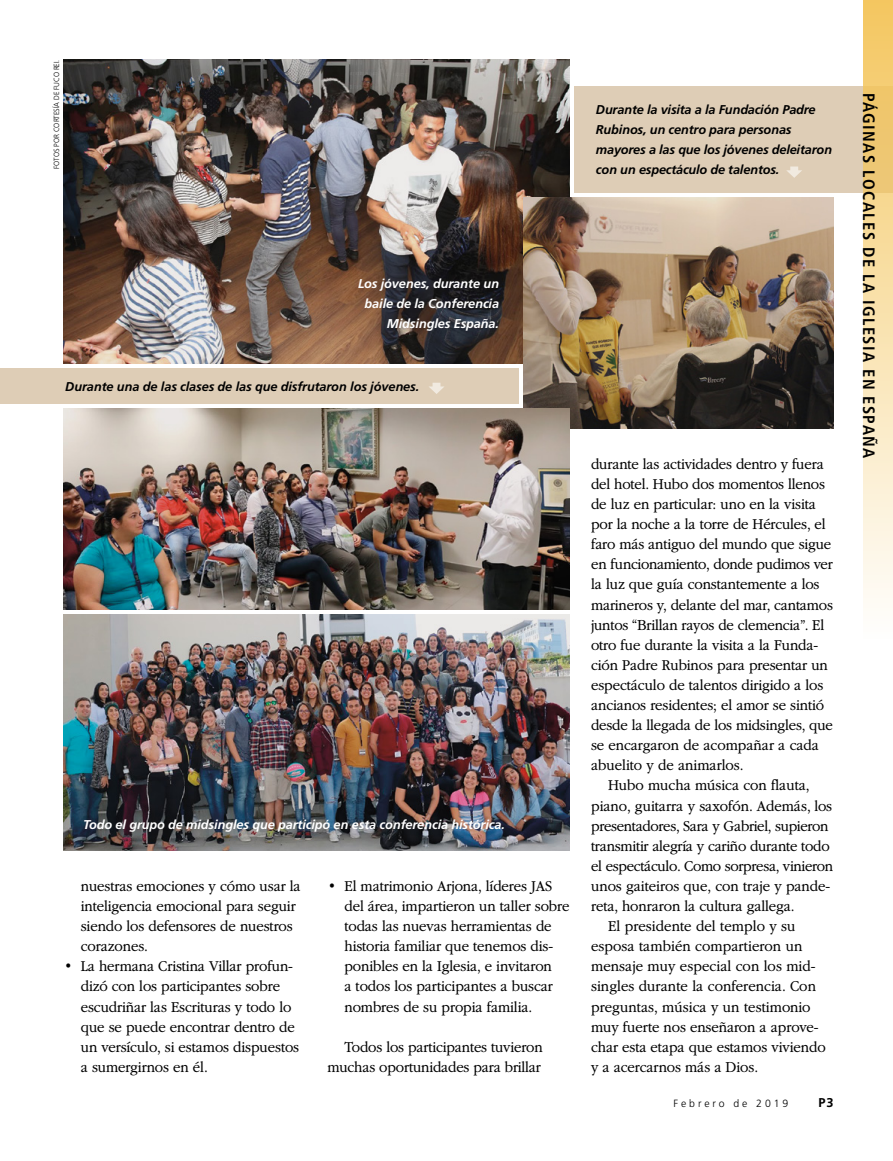
<style>
.page{position:relative;width:893px;height:1161px;background:#fff}
.page>*{position:absolute;margin:0;border:0;box-sizing:border-box;transform-origin:0 0}
.Section_title__maste{font:700 condensed 16.5px "Frutigerlds Lat";letter-spacing:.085em;color:#000}
.ARTCL_para_NEWS{font:300 15.75px/20.1px "Garamondlds Lat Plus";letter-spacing:-.01em;color:#000;scale:.95 1}
.LISTbullet-1_para_la{font:300 15.75px/20.1px "Garamondlds Lat Plus";letter-spacing:-.01em;color:#000;scale:.95 1}
.FIGimg_CAP_para_NEWS{font:italic 700 12.75px/20.2px "Frutigerlds Lat";letter-spacing:-.015em;color:#000}
.FIGimg_CAP_para_NEWS-2{font:italic 700 12.75px/20.2px "Frutigerlds Lat";letter-spacing:-.01em;color:#fff;text-align:right}
.t1{font:700 12.75px "Frutigerlds Lat";color:#000}
.t2{font:300 10.5px "Frutigerlds Lat";letter-spacing:.28em;color:#000}
.FIGimg-CRDT_para_FR{font:300 7.5px "Frutigerlds Lat";letter-spacing:-.01em;color:#000;scale:.95 1}
</style>
<div class="page">
<img style="left:64px;top:60px;width:506px;height:304px">
<img style="left:523px;top:197px;width:310px;height:232px">
<img style="left:64px;top:408px;width:506px;height:201px">
<img style="left:64px;top:614px;width:506px;height:237px">
<div style="left:574px;top:87px;width:319px;height:106px;background:#decdb6"></div>
<div style="left:0;top:368px;width:518px;height:36px;background:#decdb6"></div>
<svg style="left:863px;top:0;width:30px;height:603px;background:#f7dea6"></svg>
<svg style="left:786px;top:166px;width:16px;height:12px"></svg>
<svg style="left:429px;top:383px;width:15px;height:11px"></svg>
<p class="FIGimg-CRDT_para_FR" style="left:51px;top:169px;width:116px;rotate:-90deg">FOTOS POR CORTESÍA DE FUCO REI.</p>
<p class="FIGimg_CAP_para_NEWS" style="left:596px;top:99px;width:238px">Durante la visita a la Fundación Padre Rubinos, un centro para personas mayores a las que los jóvenes deleitaron con un espectáculo de talentos.</p>
<p class="FIGimg_CAP_para_NEWS-2" style="left:358px;top:273px;width:143px">Los jóvenes, durante un baile de la Conferencia<br>Midsingles España.</p>
<p class="FIGimg_CAP_para_NEWS" style="left:65px;top:376px;width:355px">Durante una de las clases de las que disfrutaron los jóvenes.</p>
<p class="FIGimg_CAP_para_NEWS-2" style="left:83px;top:814px;width:423px">Todo el grupo de midsingles que participó en esta conferencia histórica.</p>
<p class="LISTbullet-1_para_la" style="left:81px;top:876px;width:233px">nuestras emociones y cómo usar la inteligencia emocional para seguir siendo los defensores de nuestros corazones.</p>
<p class="LISTbullet-1_para_la" style="left:81px;top:956px;width:231px;text-indent:-17px">• La hermana Cristina Villar profun&shy;dizó con los participantes sobre escudriñar las Escrituras y todo lo que se puede encontrar dentro de un versículo, si estamos dispuestos a sumergirnos en él.</p>
<p class="LISTbullet-1_para_la" style="left:344px;top:876px;width:238px;text-indent:-17px">• El matrimonio Arjona, líderes JAS del área, impartieron un taller sobre todas las nuevas herramientas de historia familiar que tenemos dis&shy;ponibles en la Iglesia, e invitaron<br>a todos los participantes a buscar nombres de su propia familia.</p>
<p class="ARTCL_para_NEWS" style="left:327px;top:1036px;width:228px;text-align:right">Todos los participantes tuvieron muchas oportunidades para brillar</p>
<p class="ARTCL_para_NEWS" style="left:591px;top:453px;width:256px">durante las actividades dentro y fuera del hotel. Hubo dos momentos llenos de luz en particular: uno en la visita por la noche a la torre de Hércules, el faro más antiguo del mundo que sigue en funcionamiento, donde pudimos ver la luz que guía constantemente a los marineros y, delante del mar, cantamos juntos “Brillan rayos de clemencia”. El otro fue durante la visita a la Funda&shy;ción Padre Rubinos para presentar un espectáculo de talentos dirigido a los ancianos residentes; el amor se sintió desde la llegada de los midsingles, que se encargaron de acompañar a cada abuelito y de animarlos.</p>
<p class="ARTCL_para_NEWS" style="left:591px;top:775px;width:256px;text-indent:17px">Hubo mucha música con flauta, piano, guitarra y saxofón. Además, los presentadores, Sara y Gabriel, supieron transmitir alegría y cariño durante todo el espectáculo. Como sorpresa, vinieron unos gaiteiros que, con traje y pande&shy;reta, honraron la cultura gallega.</p>
<p class="ARTCL_para_NEWS" style="left:591px;top:916px;width:248px;text-indent:17px">El presidente del templo y su esposa también compartieron un mensaje muy especial con los mid&shy;singles durante la conferencia. Con preguntas, música y un testimonio muy fuerte nos enseñaron a aprove&shy;char esta etapa que estamos viviendo y a acercarnos más a Dios.</p>
<p class="t2" style="left:673px;top:1095px;width:116px">Febrero de 2019</p>
<p class="t1" style="left:819px;top:1092px;width:16px">P3</p>
<p class="Section_title__maste" style="left:881px;top:93px;width:367px;rotate:90deg">PÁGINAS LOCALES DE LA IGLESIA EN ESPAÑA</p>
</div>
